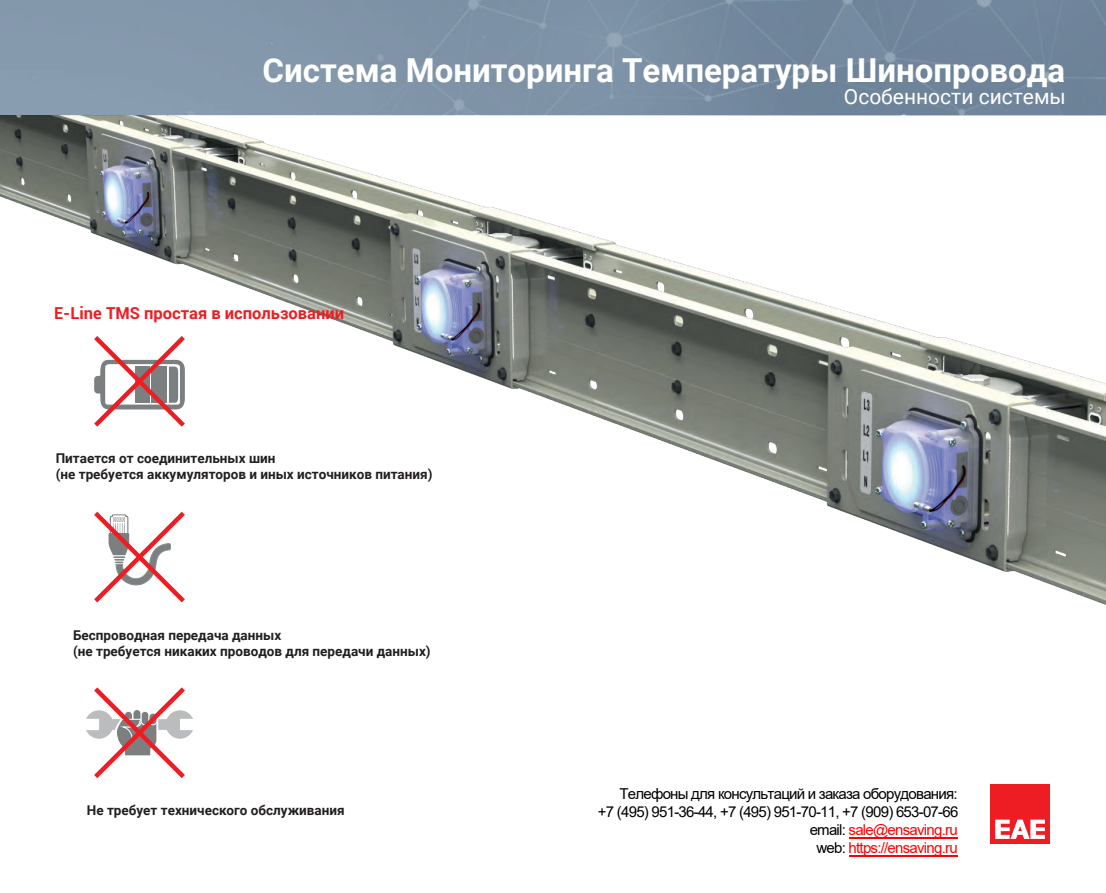
<style>
.page{position:relative;width:1106px;height:893px;background:#fff}
.page>*{position:absolute;margin:0;border:0;box-sizing:border-box;transform-origin:0 0}
.t1{font:700 33px "Roboto";color:#fff}
.t2{font:21px "Roboto";color:#fff}
.t3{font:700 16.5px "Roboto";color:#ee1d23}
.t4{font:15px/18px "Arial";letter-spacing:-.05em;color:#000;text-align:right}
.t5{font:700 13.5px/16.2px "Roboto";color:#231f20}
.s1{color:#f00}
</style>
<div class="page">
<img style="left:1px;top:115px;width:1105px;height:490px">
<svg style="left:89px;top:331px;width:101px;height:100px"></svg>
<svg style="left:89px;top:507px;width:101px;height:98px"></svg>
<svg style="left:86px;top:687px;width:107px;height:91px"></svg>
<img style="left:0;top:51px;width:1px;height:412px">
<div style="left:0;top:0;width:1106px;height:115px;background:linear-gradient(to bottom,#768ba0,#758a9f)"></div>
<div style="left:0;top:0;width:449px;height:115px;background:#8498ac"></div>
<div style="left:988px;top:782px;width:64px;height:64px;background:linear-gradient(to right,#fff,#fff)"></div>
<div style="left:990px;top:784px;width:59px;height:60px;background:#ee1d23"></div>
<svg style="left:995px;top:820px;width:49px;height:19px"></svg>
<hr style="left:849px;top:855px;width:108px;height:1px;background:#f00">
<hr style="left:849px;top:837px;width:108px;height:1px;background:#f00">
<h1 class="t1" style="left:263px;top:47px;width:804px">Система Мониторинга Температуры Шинопровода</h1>
<h2 class="t2" style="left:844px;top:82px;width:223px">Особенности системы</h2>
<p class="t3" style="left:54px;top:302px;width:291px">E-Line TMS простая в использовании</p>
<p class="t5" style="left:56px;top:450px;width:378px">Питается от соединительных шин<br>(не требуется аккумуляторов и иных источников питания)</p>
<p class="t5" style="left:73px;top:627px;width:359px">Беспроводная передача данных<br>(не требуется никаких проводов для передачи данных)</p>
<p class="t5" style="left:87px;top:801px;width:259px">Не требует технического обслуживания</p>
<p class="t4" style="left:598px;top:785px;width:362px">Телефоны для консультаций и заказа оборудования:<br>+7 (495) 951-36-44, +7 (495) 951-70-11, +7 (909) 653-07-66 email: <span class="s1">sale@ensaving.ru<br></span>web: <span class="s1">https://ensaving.ru</span></p>
</div>
